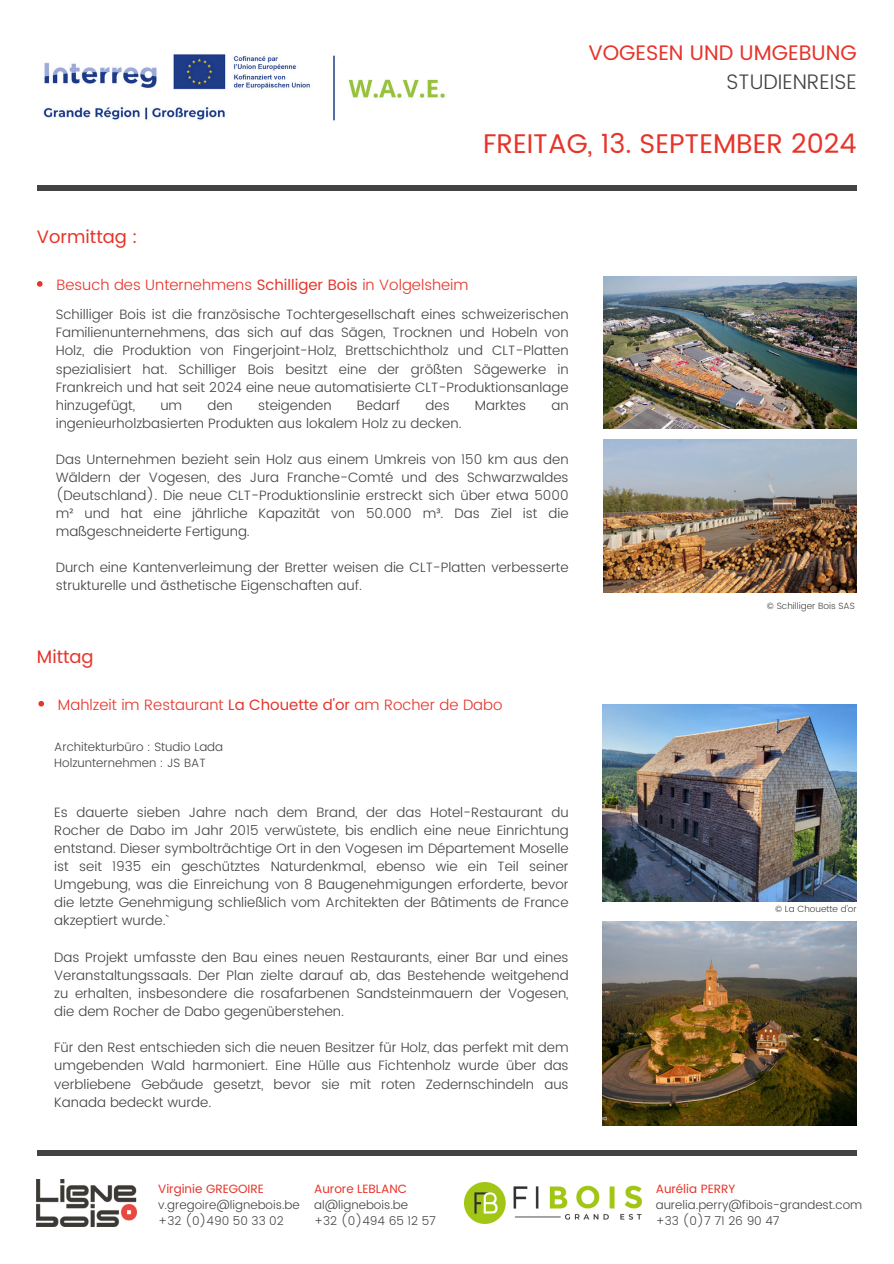
<style>
.page{position:relative;width:894px;height:1264px;background:#fff}
.page>*{position:absolute;margin:0;border:0;box-sizing:border-box;transform-origin:0 0}
.t1{font:27px "Poppins";color:#e6342a}
.t2{font:21px/29.2px "Poppins";color:#e6342a;text-align:right}
.t3{font:18px "Poppins";color:#e6342a}
.t4{font:300 15px "Poppins";color:#e6342a}
.t5{font:300 13.5px/18.1px "Poppins";color:#434341;text-align:justify}
.t6{font:300 12px/16px "Poppins";color:#434341}
.t7{font:300 9px "Poppins";color:#434341}
.s1{font-weight:300;color:#434341}
.s2{font-weight:400}
.s3{font-weight:400;color:#e6342a}
</style>
<div class="page">
<div style="left:37px;top:1150px;width:819px;height:5px;background:#434341"></div>
<div style="left:37px;top:186px;width:819px;height:5px;background:#434341"></div>
<img style="left:602px;top:921px;width:254px;height:204px">
<svg style="left:37px;top:281px;width:6px;height:6px"></svg>
<svg style="left:38px;top:701px;width:6px;height:5px"></svg>
<img style="left:37px;top:1179px;width:99px;height:46px">
<img style="left:464px;top:1182px;width:177px;height:41px">
<img style="left:603px;top:277px;width:253px;height:152px">
<img style="left:603px;top:439px;width:253px;height:153px">
<img style="left:602px;top:704px;width:254px;height:197px">
<img style="left:43px;top:54px;width:402px;height:67px">
<h5 class="t2" style="left:588px;top:38px;width:270px">VOGESEN UND UMGEBUNG<br><span class="s1">STUDIENREISE</span></h5>
<p class="t1" style="left:483px;top:128px;width:375px">FREITAG, 13. SEPTEMBER 2024</p>
<h2 class="t3" style="left:37px;top:226px;width:102px">Vormittag :</h2>
<h1 class="t4" style="left:56px;top:276px;width:413px">Besuch des Unternehmens <span class="s2">Schilliger Bois</span> in Volgelsheim</h1>
<h4 class="t5" style="left:56px;top:306px;width:514px">Schilliger Bois ist die französische Tochtergesellschaft eines schweizerischen Familienunternehmens, das sich auf das Sägen, Trocknen und Hobeln von Holz, die Produktion von Fingerjoint-Holz, Brettschichtholz und CLT-Platten spezialisiert hat. Schilliger Bois besitzt eine der größten Sägewerke in Frankreich und hat seit 2024 eine neue automatisierte CLT-Produktionsanlage hinzugefügt,</h4>
<h4 class="t5" style="left:160px;top:396px;width:23px">um</h4>
<h4 class="t5" style="left:207px;top:396px;width:27px">den</h4>
<h4 class="t5" style="left:258px;top:396px;width:75px">steigenden</h4>
<h4 class="t5" style="left:357px;top:396px;width:45px">Bedarf</h4>
<h4 class="t5" style="left:425px;top:396px;width:26px">des</h4>
<h4 class="t5" style="left:475px;top:396px;width:53px">Marktes</h4>
<h4 class="t5" style="left:551px;top:396px;width:19px">an</h4>
<h4 class="t5" style="left:56px;top:414px;width:407px">ingenieurholzbasierten Produkten aus lokalem Holz zu decken.</h4>
<p class="t5" style="left:56px;top:450px;width:514px">Das Unternehmen bezieht sein Holz aus einem Umkreis von 150 km aus den Wäldern der Vogesen, des Jura Franche-Comté und des Schwarzwaldes (Deutschland). Die neue CLT-Produktionslinie erstreckt sich über etwa 5000 m² und hat eine jährliche Kapazität von 50.000 m³. Das Ziel ist die maßgeschneiderte Fertigung.</p>
<p class="t5" style="left:56px;top:558px;width:514px">Durch eine Kantenverleimung der Bretter weisen die CLT-Platten verbesserte strukturelle und ästhetische Eigenschaften auf.</p>
<h5 class="t3" style="left:37px;top:646px;width:58px">Mittag</h5>
<h3 class="t4" style="left:58px;top:696px;width:446px">Mahlzeit im Restaurant <span class="s2">La Chouette d'or</span> am Rocher de Dabo</h3>
<p class="t6" style="left:54px;top:738px;width:170px">Architekturbüro : Studio Lada<br>Holzunternehmen : JS BAT</p>
<p class="t5" style="left:54px;top:803px;width:515px">Es dauerte sieben Jahre nach dem Brand, der das Hotel-Restaurant du Rocher de Dabo im Jahr 2015 verwüstete, bis endlich eine neue Einrichtung entstand. Dieser symbolträchtige Ort in den Vogesen im Département Moselle ist seit 1935 ein geschütztes Naturdenkmal, ebenso wie ein Teil seiner Umgebung, was die Einreichung von 8 Baugenehmigungen erforderte, bevor die letzte Genehmigung schließlich vom Architekten der Bâtiments de France akzeptiert wurde.`</p>
<h4 class="t5" style="left:54px;top:947px;width:515px">Das Projekt umfasste den Bau eines neuen Restaurants, einer Bar und eines Veranstaltungssaals. Der Plan zielte darauf ab, das Bestehende weitgehend zu erhalten, insbesondere die rosafarbenen Sandsteinmauern der Vogesen, die dem Rocher de Dabo gegenüberstehen.</h4>
<h4 class="t5" style="left:54px;top:1038px;width:515px">Für den Rest entschieden sich die neuen Besitzer für Holz, das perfekt mit dem umgebenden Wald harmoniert. Eine Hülle aus Fichtenholz wurde über das verbliebene Gebäude gesetzt, bevor sie mit roten Zedernschindeln aus Kanada bedeckt wurde.</h4>
<p class="t7" style="left:766px;top:600px;width:89px">© Schilliger Bois SAS</p>
<p class="t7" style="left:775px;top:903px;width:83px">© La Chouette d’or</p>
<p class="t6" style="left:158px;top:1180px;width:143px"><span class="s3">Virginie GREGOIRE </span>v.gregoire@lignebois.be +32 (0)490 50 33 02</p>
<h4 class="t6" style="left:314px;top:1180px;width:123px"><span class="s3">Aurore LEBLANC </span>al@lignebois.be<br>+32 (0)494 65 12 57</h4>
<h4 class="t6" style="left:655px;top:1180px;width:208px"><span class="s3">Aurélia PERRY </span>aurelia.perry@fibois-grandest.com +33 (0)7 71 26 90 47</h4>
</div>
